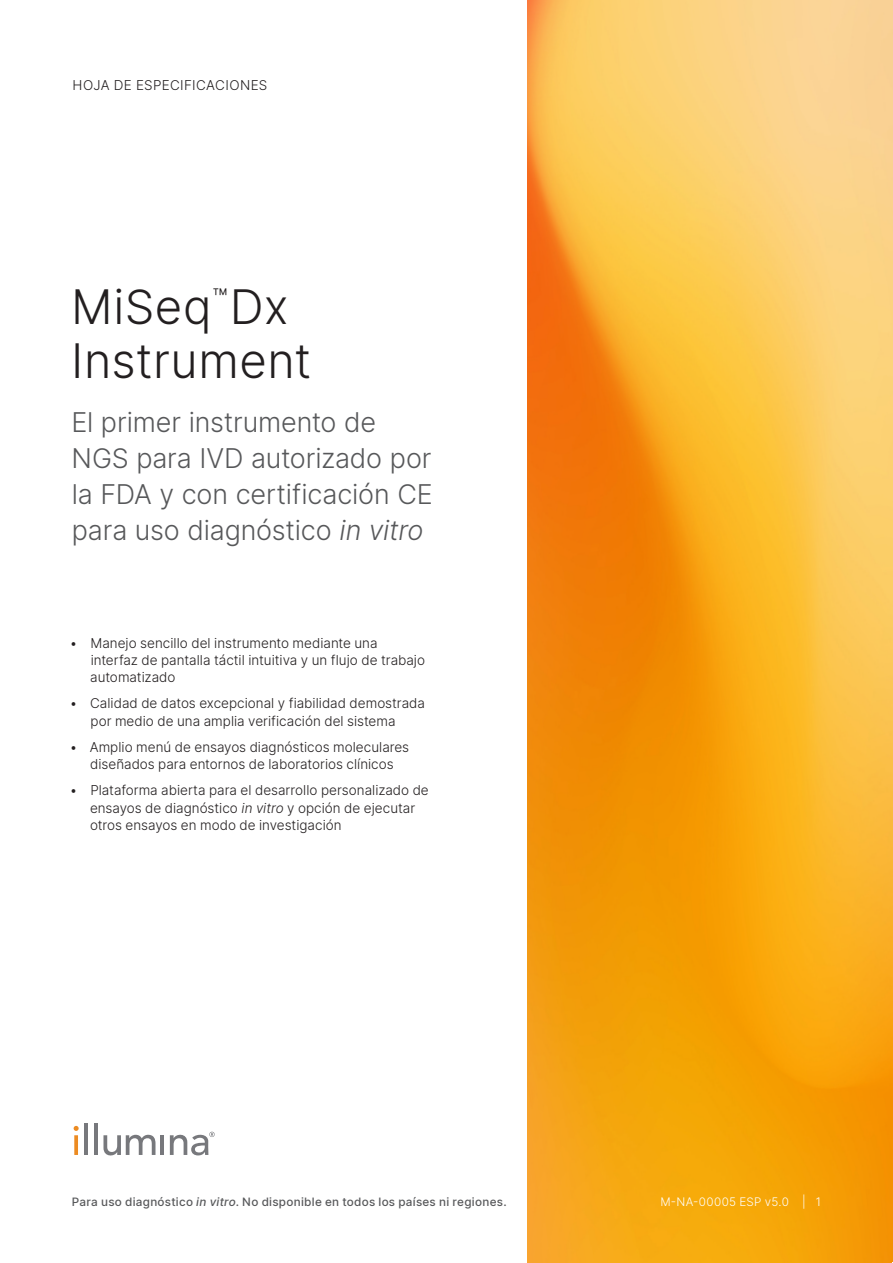
<style>
.page{position:relative;width:893px;height:1263px;background:#fff}
.page>*{position:absolute;margin:0;border:0;box-sizing:border-box;transform-origin:0 0}
.Title{font:300 47.25px/54px "Inter";letter-spacing:.01em;color:#231f20}
.Subtitle{font:300 27px/36px "Inter";letter-spacing:-.005em;color:#57585a}
.zz_Document_Type___Segment{font:300 13.5px/17.2px "Inter";color:#231f20}
.zz_Document_Type___Segment-2{font:300 13.5px "Inter";letter-spacing:.03em;color:#231f20}
.zz_For_Research_Only{font:500 11.7px "Inter";letter-spacing:.02em;color:#57585a}
.zz_Pub_Number{font:300 11.7px "Inter";letter-spacing:.03em;color:#fff}
.s1{font-style:italic}
</style>
<div class="page">
<img style="left:527px;top:0;width:366px;height:1263px">
<svg style="left:74px;top:1135px;width:4px;height:20px"></svg>
<hr style="left:84px;top:1123px;width:4px;height:32px;background:#77787c">
<hr style="left:94px;top:1123px;width:4px;height:32px;background:#77787c">
<svg style="left:103px;top:1135px;width:52px;height:21px"></svg>
<hr style="left:161px;top:1135px;width:3px;height:20px;background:#77787c">
<svg style="left:74px;top:1126px;width:5px;height:5px"></svg>
<svg style="left:170px;top:1132px;width:45px;height:23px"></svg>
<p class="zz_Document_Type___Segment-2" style="left:73px;top:76px;width:196px">HOJA DE ESPECIFICACIONES</p>
<p class="Title" style="left:71px;top:279px;width:242px">MiSeq<sup>™</sup>Dx<br>Instrument</p>
<p class="Subtitle" style="left:72px;top:404px;width:363px">El primer instrumento de<br>NGS para IVD autorizado por la FDA y con certificación CE para uso diagnóstico <span class="s1">in vitro</span></p>
<p class="zz_Document_Type___Segment" style="left:90px;top:634px;width:336px;text-indent:-21px">• Manejo sencillo del instrumento mediante una interfaz de pantalla táctil intuitiva y un flujo de trabajo automatizado</p>
<p class="zz_Document_Type___Segment" style="left:90px;top:695px;width:336px;text-indent:-21px">• Calidad de datos excepcional y fiabilidad demostrada por medio de una amplia verificación del sistema</p>
<p class="zz_Document_Type___Segment" style="left:70px;top:738px;width:341px;text-align:center">• Amplio menú de ensayos diagnósticos moleculares diseñados para entornos de laboratorios clínicos</p>
<p class="zz_Document_Type___Segment" style="left:90px;top:782px;width:340px;text-indent:-20px">• Plataforma abierta para el desarrollo personalizado de ensayos de diagnóstico <span class="s1">in vitro</span> y opción de ejecutar otros ensayos en modo de investigación</p>
<p class="zz_For_Research_Only" style="left:72px;top:1193px;width:436px">Para uso diagnóstico <span class="s1">in vitro</span>. No disponible en todos los países ni regiones.</p>
<p class="zz_Pub_Number" style="left:660px;top:1193px;width:130px">M-NA-00005 ESP v5.0</p>
<p class="zz_Pub_Number" style="left:802px;top:1193px;width:20px">| 1</p>
</div>
